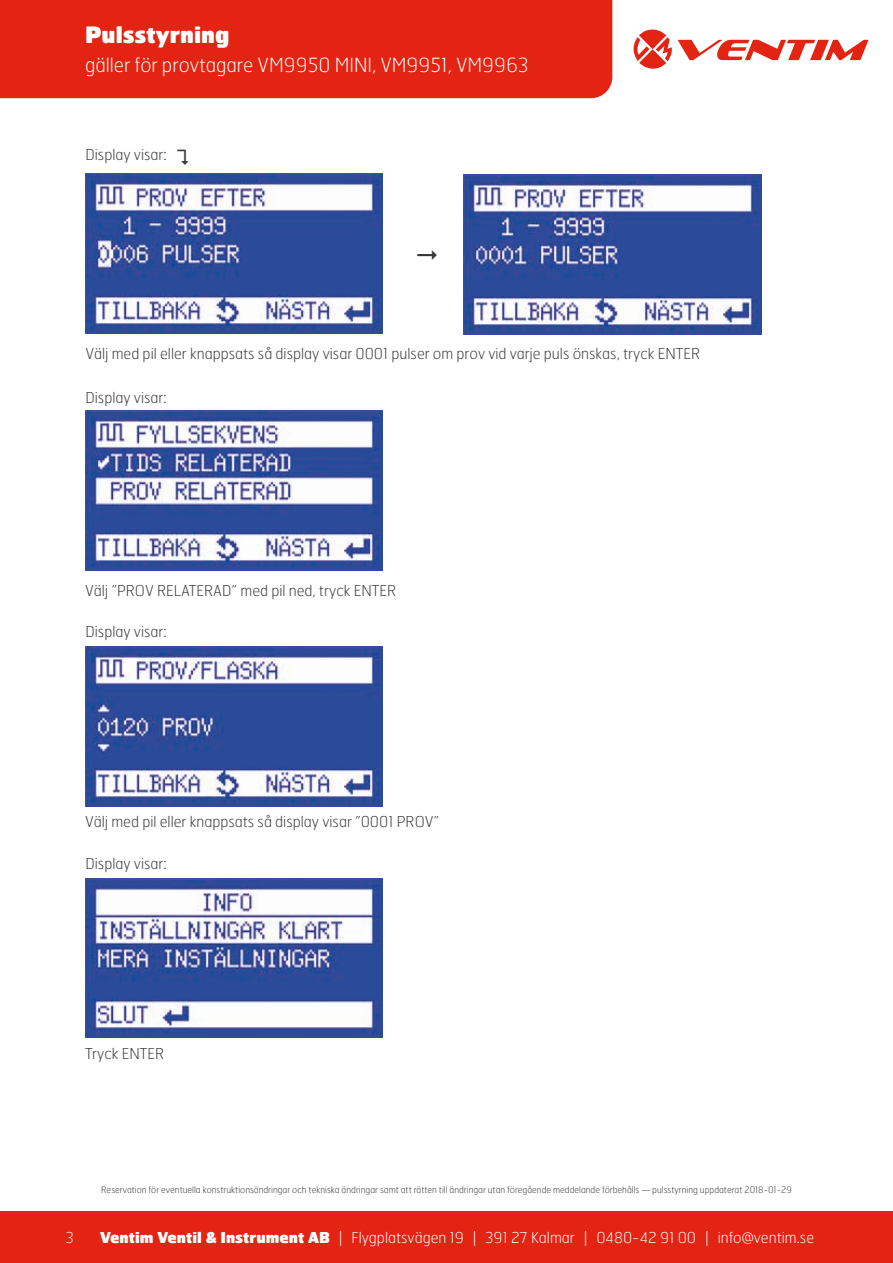
<style>
.page{position:relative;width:893px;height:1263px;background:#fff}
.page>*{position:absolute;margin:0;border:0;box-sizing:border-box;transform-origin:0 0}
.t1{font:900 22.5px "Hermes FB";color:#fff}
.t2{font:100 19.5px "Hermes FB";color:#fff}
.t3{font:100 15px "Hermes FB";color:#373736}
.t4{font:100 15px "Hermes FB";color:#fff}
.t5{font:100 9px "Hermes FB";color:#373736}
.s1{font-weight:900}
</style>
<div class="page">
<div style="left:0;top:1212px;width:893px;height:51px;background:#e42413"></div>
<div style="left:0;top:0;width:612px;height:98px;background:#e42413"></div>
<svg style="left:634px;top:30px;width:38px;height:39px"></svg>
<svg style="left:678px;top:40px;width:190px;height:20px"></svg>
<img style="left:85px;top:174px;width:298px;height:159px">
<img style="left:463px;top:175px;width:298px;height:159px">
<img style="left:85px;top:411px;width:298px;height:159px">
<img style="left:85px;top:646px;width:298px;height:160px">
<img style="left:85px;top:878px;width:298px;height:160px">
<h1 class="t1" style="left:85px;top:20px;width:146px">Pulsstyrning</h1>
<h2 class="t2" style="left:85px;top:52px;width:445px">gäller för provtagare VM9950 MINI, VM9951, VM9963</h2>
<p class="t3" style="left:85px;top:145px;width:83px">Display visar:</p>
<p class="t3" style="left:85px;top:344px;width:616px">Välj med pil eller knappsats så display visar 0001 pulser om prov vid varje puls önskas, tryck ENTER</p>
<p class="t3" style="left:85px;top:388px;width:83px">Display visar:</p>
<p class="t3" style="left:85px;top:582px;width:313px">Välj ”PROV RELATERAD” med pil ned, tryck ENTER</p>
<p class="t3" style="left:85px;top:622px;width:83px">Display visar:</p>
<p class="t3" style="left:85px;top:812px;width:356px">Välj med pil eller knappsats så display visar ”0001 PROV”</p>
<p class="t3" style="left:85px;top:854px;width:83px">Display visar:</p>
<p class="t3" style="left:85px;top:1044px;width:81px">Tryck ENTER</p>
<p class="t4" style="left:66px;top:1228px;width:9px">3</p>
<p class="t5" style="left:101px;top:1184px;width:692px">Reservation för eventuella konstruktionsändringar och tekniska ändringar samt att rätten till ändringar utan föregående meddelande förbehålls — pulsstyrning uppdaterat 2018-01-29</p>
<p class="t4" style="left:100px;top:1228px;width:716px"><span class="s1">Ventim Ventil &amp; Instrument AB</span> | Flygplatsvägen 19 | 391 27 Kalmar | 0480-42 91 00 | info@ventim.se</p>
</div>
